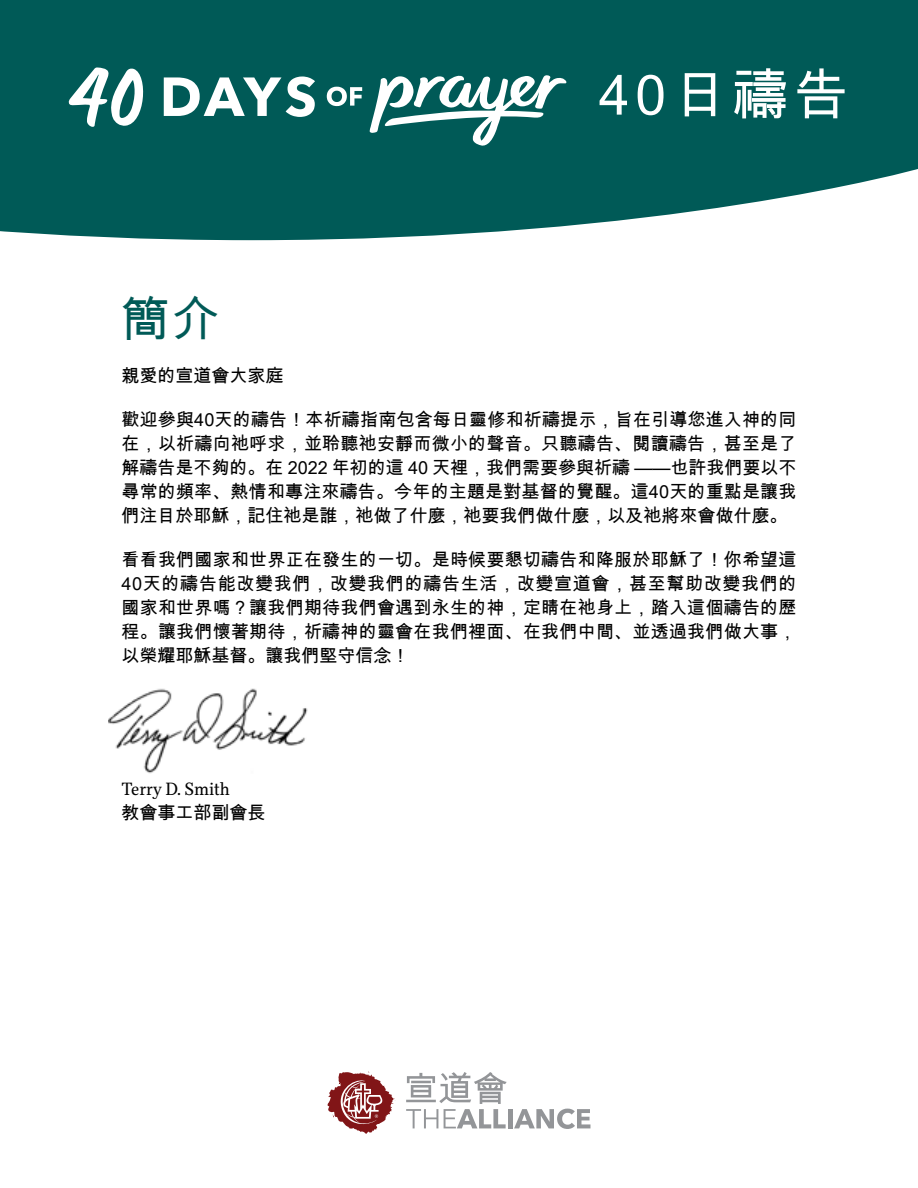
<style>
.page{position:relative;width:918px;height:1188px;background:#fff}
.page>*{position:absolute;margin:0;border:0;box-sizing:border-box;transform-origin:0 0}
.t1{font:55.5px "Arial Unicode MS";letter-spacing:.1em;color:#fff}
.t2{font:48px "Arial Unicode MS";color:#005a57}
.t3{font:18px/24px "Arial Unicode MS";color:#000;text-align:justify}
.t4{font:18px "Felice";color:#000}
</style>
<div class="page">
<img style="left:108px;top:688px;width:200px;height:86px">
<svg style="left:0;top:0;width:918px;height:240px;background:#146764"></svg>
<svg style="left:328px;top:1071px;width:68px;height:63px"></svg>
<div style="left:508px;top:1109px;width:5px;height:19px;background:#939598"></div>
<svg style="left:514px;top:1109px;width:76px;height:20px"></svg>
<svg style="left:406px;top:1072px;width:101px;height:56px"></svg>
<svg style="left:164px;top:76px;width:151px;height:41px"></svg>
<svg style="left:327px;top:87px;width:35px;height:19px"></svg>
<svg style="left:370px;top:75px;width:197px;height:71px"></svg>
<svg style="left:69px;top:67px;width:80px;height:60px"></svg>
<h1 class="t1" style="left:599px;top:55px;width:252px">40日禱告</h1>
<h2 class="t2" style="left:122px;top:286px;width:100px">簡介</h2>
<p class="t3" style="left:122px;top:363px;width:163px">親愛的宣道會大家庭</p>
<p class="t3" style="left:122px;top:407px;width:677px">歡迎參與40天的禱告！本祈禱指南包含每日靈修和祈禱提示，旨在引導您進入神的同在，以祈禱向祂呼求，並聆聽祂安靜而微小的聲音。只聽禱告、閱讀禱告，甚至是了解禱告是不夠的。在 2022 年初的這 40 天裡，我們需要參與祈禱 ——也許我們要以不尋常的頻率、熱情和專注來禱告。今年的主題是對基督的覺醒。這40天的重點是讓我們注目於耶穌，記住祂是誰，祂做了什麼，祂要我們做什麼，以及祂將來會做什麼。</p>
<p class="t3" style="left:122px;top:547px;width:677px">看看我們國家和世界正在發生的一切。是時候要懇切禱告和降服於耶穌了！你希望這40天的禱告能改變我們，改變我們的禱告生活，改變宣道會，甚至幫助改變我們的國家和世界嗎？讓我們期待我們會遇到永生的神，定睛在祂身上，踏入這個禱告的歷程。讓我們懷著期待，祈禱神的靈會在我們裡面、在我們中間、並透過我們做大事，以榮耀耶穌基督。讓我們堅守信念！</p>
<p class="t4" style="left:122px;top:777px;width:110px">Terry D. Smith</p>
<p class="t3" style="left:122px;top:800px;width:145px">教會事工部副會長</p>
</div>
